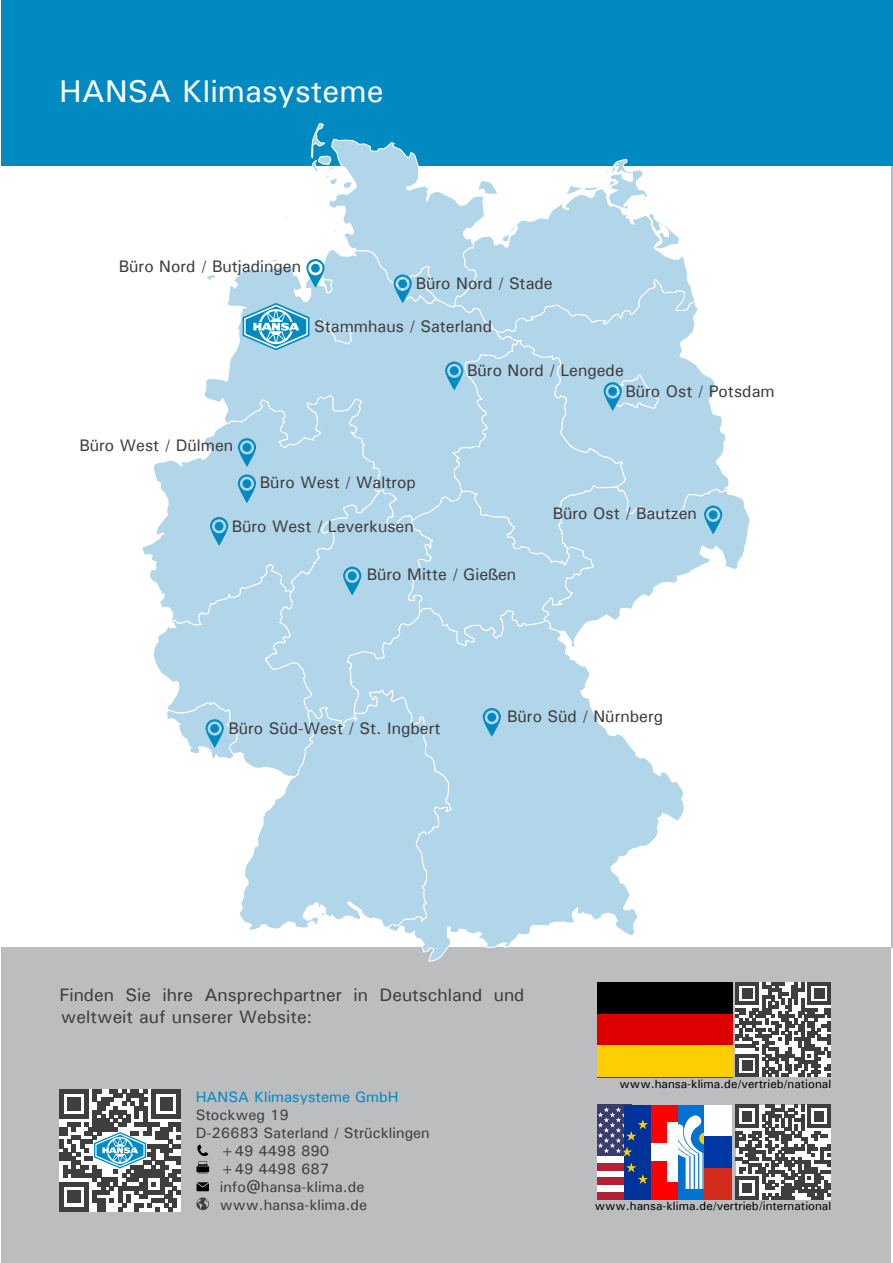
<style>
.page{position:relative;width:893px;height:1263px;background:#fff}
.page>*{position:absolute;margin:0;border:0;box-sizing:border-box;transform-origin:0 0}
.t1{font:500 31.5px "Univers";color:#fff}
.t2{font:500 18px/21.6px "Univers";color:#3e3d40}
.t3{font:500 16.8px "Univers";color:#3e3d40}
.t4{font:500 15px "Univers";color:#3e3d40}
.t5{font:500 15px "Univers";color:#008ac2}
.t6{font:500 12px "Univers";color:#000}
</style>
<div class="page">
<div style="left:1px;top:947px;width:890px;height:316px;background:#bbbdbe"></div>
<svg style="left:736px;top:982px;width:95px;height:95px;background:#8a898b"></svg>
<div style="left:597px;top:982px;width:135px;height:95px;background:#000"></div>
<div style="left:597px;top:1014px;width:135px;height:63px;background:#d00"></div>
<div style="left:597px;top:1045px;width:135px;height:32px;background:#ffce00"></div>
<div style="left:597px;top:1105px;width:34px;height:94px;background:#fff"></div>
<div style="left:597px;top:1163px;width:34px;height:7px;background:#b22234"></div>
<div style="left:597px;top:1178px;width:34px;height:7px;background:#b22234"></div>
<div style="left:597px;top:1192px;width:34px;height:7px;background:#b22234"></div>
<div style="left:597px;top:1105px;width:34px;height:51px;background:#3c3b6e"></div>
<div style="left:624px;top:1105px;width:34px;height:94px;background:#039"></div>
<svg style="left:598px;top:1107px;width:50px;height:49px"></svg>
<svg style="left:626px;top:1163px;width:22px;height:21px"></svg>
<div style="left:651px;top:1105px;width:34px;height:94px;background:#f00"></div>
<div style="left:651px;top:1143px;width:34px;height:18px;background:#fff"></div>
<div style="left:667px;top:1122px;width:18px;height:60px;background:#fff"></div>
<div style="left:678px;top:1105px;width:35px;height:94px;background:#0073cf"></div>
<svg style="left:678px;top:1115px;width:27px;height:74px"></svg>
<svg style="left:736px;top:1105px;width:94px;height:94px;background:#89888a"></svg>
<div style="left:705px;top:1105px;width:27px;height:47px;background:#fff"></div>
<div style="left:705px;top:1152px;width:27px;height:47px;background:#d52b1e"></div>
<div style="left:705px;top:1136px;width:27px;height:32px;background:#0039a6"></div>
<svg style="left:59px;top:1089px;width:122px;height:122px;background:#888f94"></svg>
<div style="left:197px;top:1166px;width:12px;height:6px;background:#000"></div>
<svg style="left:197px;top:1144px;width:12px;height:22px"></svg>
<svg style="left:197px;top:1182px;width:12px;height:9px"></svg>
<svg style="left:196px;top:1197px;width:13px;height:13px"></svg>
<hr style="left:891px;top:166px;width:2px;height:781px;background:#bbbdbe">
<div style="left:1px;top:0;width:892px;height:166px;background:#008ac2"></div>
<svg style="left:240px;top:779px;width:106px;height:151px"></svg>
<svg style="left:346px;top:779px;width:338px;height:183px"></svg>
<svg style="left:152px;top:122px;width:598px;height:657px"></svg>
<div style="left:210px;top:724px;width:9px;height:9px;background:#008ac2;border-radius:50%"></div>
<h1 class="t1" style="left:59px;top:71px;width:326px">HANSA Klimasysteme</h1>
<p class="t3" style="left:119px;top:255px;width:184px">Büro Nord / Butjadingen</p>
<p class="t3" style="left:416px;top:272px;width:138px">Büro Nord / Stade</p>
<p class="t3" style="left:314px;top:315px;width:179px">Stammhaus / Saterland</p>
<p class="t3" style="left:467px;top:359px;width:158px">Büro Nord / Lengede</p>
<p class="t3" style="left:625px;top:380px;width:151px">Büro Ost / Potsdam</p>
<p class="t3" style="left:79px;top:434px;width:155px">Büro West / Dülmen</p>
<p class="t3" style="left:260px;top:472px;width:158px">Büro West / Waltrop</p>
<p class="t3" style="left:232px;top:515px;width:184px">Büro West / Leverkusen</p>
<p class="t3" style="left:367px;top:564px;width:151px">Büro Mitte / Gießen</p>
<p class="t3" style="left:553px;top:502px;width:146px">Büro Ost / Bautzen</p>
<p class="t3" style="left:228px;top:717px;width:214px">Büro Süd-West / St. Ingbert</p>
<p class="t3" style="left:507px;top:706px;width:158px">Büro Süd / Nürnberg</p>
<p class="t2" style="left:59px;top:984px;width:467px">Finden Sie ihre Ansprechpartner in Deutschland und weltweit auf unserer Website:</p>
<p class="t5" style="left:196px;top:1087px;width:204px">HANSA Klimasysteme GmbH</p>
<p class="t4" style="left:196px;top:1105px;width:95px">Stockweg 19</p>
<p class="t4" style="left:196px;top:1123px;width:236px">D-26683 Saterland / Strücklingen</p>
<p class="t4" style="left:220px;top:1141px;width:111px">+49 4498 890</p>
<p class="t4" style="left:220px;top:1159px;width:111px">+49 4498 687</p>
<p class="t4" style="left:220px;top:1177px;width:146px">info@hansa-klima.de</p>
<p class="t4" style="left:220px;top:1195px;width:149px">www.hansa-klima.de</p>
<p class="t6" style="left:619px;top:1076px;width:213px">www.hansa-klima.de/vertrieb/national</p>
<p class="t6" style="left:595px;top:1198px;width:238px">www.hansa-klima.de/vertrieb/international</p>
</div>
